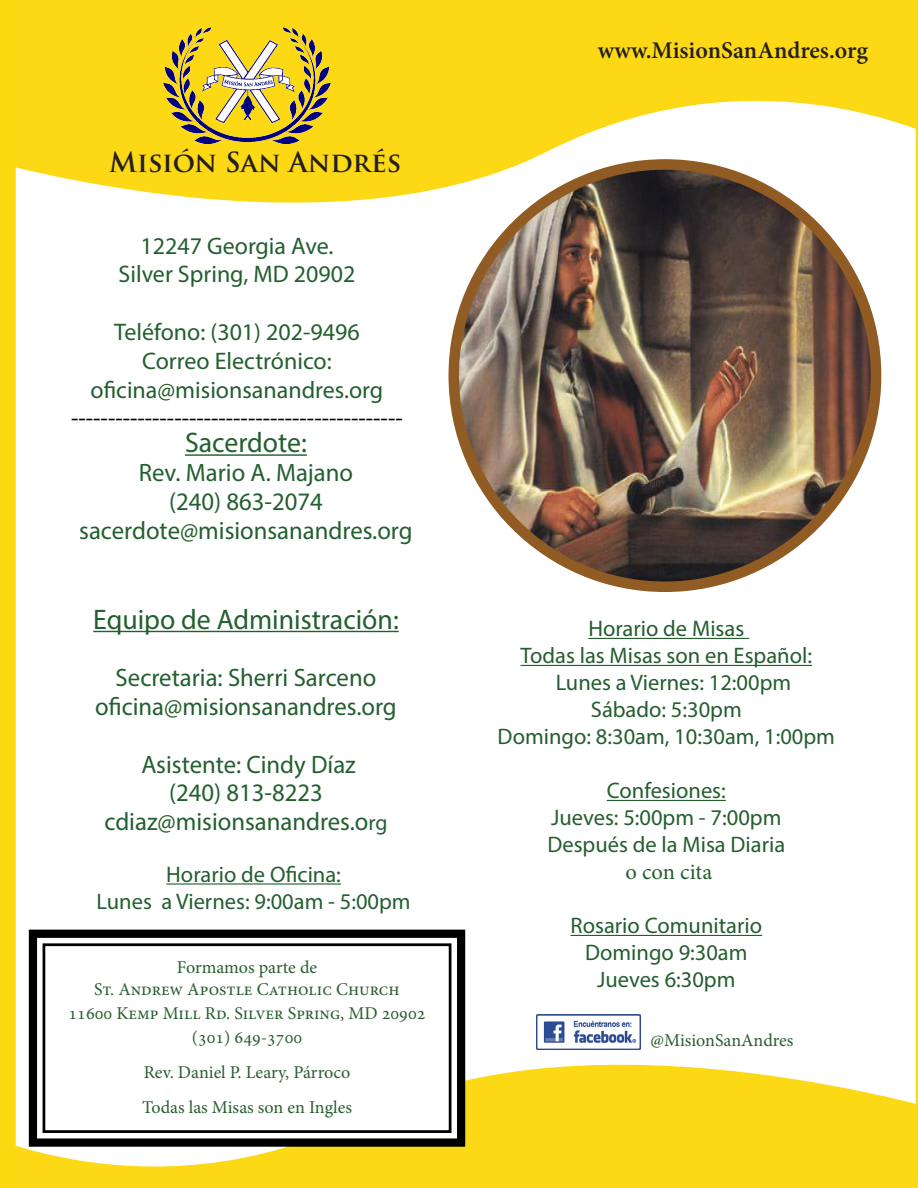
<style>
.page{position:relative;width:918px;height:1188px;background:#fff}
.page>*{position:absolute;margin:0;border:0;box-sizing:border-box;transform-origin:0 0}
.t1{font:28.35px "Myriad Pro";color:#235f2f}
.t2{font:700 27px "Trajan Pro";color:#231f20}
.t3{font:25.2px "Myriad Pro";color:#235f2f}
.t4{font:24px "Myriad Pro";color:#235f2f}
.t5{font:24px "Myriad Pro";color:#000}
.t6{font:600 24px "Minion Pro";color:#231f20}
.t7{font:22.5px "Myriad Pro";color:#245e2f}
.t8{font:22.5px "Myriad Pro";color:#235f2f}
.t9{font:22.5px "Minion Pro";color:#245e2f}
.t10{font:18px "Minion Pro";color:#285e2f}
.s1{font-size:22.05px}
</style>
<div class="page">
<svg style="left:16px;top:0;width:900px;height:266px;fill:#fcd815"></svg>
<svg style="left:16px;top:1001px;width:902px;height:187px;fill:#fcd815"></svg>
<hr style="left:166px;top:883px;width:175px;height:2px;background:#235f2f">
<svg style="left:25px;top:929px;width:444px;height:222px"></svg>
<div style="left:43px;top:943px;width:408px;height:190px;border:3px solid #000"></div>
<hr style="left:588px;top:638px;width:161px;height:1px;background:#245e2f">
<hr style="left:521px;top:665px;width:291px;height:1px;background:#245e2f">
<hr style="left:607px;top:800px;width:119px;height:1px;background:#245e2f">
<hr style="left:571px;top:935px;width:191px;height:1px;background:#245e2f">
<img style="left:454px;top:168px;width:422px;height:419px">
<div style="left:448px;top:159px;width:433px;height:433px;border:10px solid #915b24;border-radius:50%"></div>
<div style="left:0;top:0;width:16px;height:1188px;background:#fcd811"></div>
<hr style="left:916px;top:0;width:2px;height:1177px;background:#fcd811">
<img style="left:536px;top:1014px;width:104px;height:35px">
<hr style="left:185px;top:454px;width:122px;height:2px;background:#235f2f">
<hr style="left:93px;top:631px;width:306px;height:1px;background:#235f2f">
<img style="left:164px;top:28px;width:166px;height:115px">
<p class="t2" style="left:109px;top:145px;width:294px">Misión San Andrés</p>
<p class="t4" style="left:141px;top:231px;width:194px">12247 Georgia Ave.</p>
<p class="t4" style="left:119px;top:259px;width:238px">Silver Spring, MD 20902</p>
<p class="t4" style="left:114px;top:317px;width:247px">Teléfono: (301) 202-9496</p>
<p class="t4" style="left:142px;top:346px;width:191px">Correo Electrónico:</p>
<p class="t4" style="left:91px;top:375px;width:294px">oficina@misionsanandres.org</p>
<p class="t5" style="left:71px;top:403px;width:333px">---------------------------------------------</p>
<p class="t1" style="left:185px;top:425px;width:123px">Sacerdote:</p>
<p class="t3" style="left:139px;top:457px;width:216px">Rev. Mario A. Majano</p>
<p class="t3" style="left:169px;top:486px;width:155px">(240) 863-2074</p>
<p class="t3" style="left:79px;top:515px;width:335px">sacerdote@misionsanandres.org</p>
<p class="t1" style="left:93px;top:602px;width:307px">Equipo de Administración:</p>
<p class="t3" style="left:116px;top:662px;width:262px">Secretaria: Sherri Sarceno</p>
<p class="t3" style="left:95px;top:691px;width:303px">oficina@misionsanandres.org</p>
<p class="t3" style="left:141px;top:749px;width:216px">Asistente: Cindy Díaz</p>
<p class="t3" style="left:169px;top:777px;width:155px">(240) 813-8223</p>
<p class="t3" style="left:104px;top:806px;width:285px">cdiaz@misionsanandres.o<span class="s1">rg</span></p>
<p class="t8" style="left:166px;top:860px;width:176px">Horario de Oficina:</p>
<p class="t8" style="left:97px;top:887px;width:316px">Lunes a Viernes: 9:00am - 5:00pm</p>
<p class="t10" style="left:177px;top:955px;width:142px">Formamos parte de</p>
<p class="t10" style="left:94px;top:977px;width:307px">St. Andrew Apostle Catholic Church</p>
<p class="t10" style="left:69px;top:1001px;width:358px">11600 Kemp Mill Rd. Silver Spring, MD 20902</p>
<p class="t10" style="left:192px;top:1025px;width:112px">(301) 649-3700</p>
<p class="t10" style="left:144px;top:1061px;width:208px">Rev. Daniel P. Leary, Párroco</p>
<p class="t10" style="left:142px;top:1096px;width:212px">Todas las Misas son en Ingles</p>
<p class="t6" style="left:598px;top:34px;width:272px">www.MisionSanAndres.org</p>
<p class="t7" style="left:588px;top:615px;width:157px">Horario de Misas</p>
<p class="t7" style="left:521px;top:642px;width:293px">Todas las Misas son en Español:</p>
<p class="t7" style="left:556px;top:669px;width:237px">Lunes a Viernes: 12:00pm</p>
<p class="t7" style="left:591px;top:696px;width:152px">Sábado: 5:30pm</p>
<p class="t7" style="left:498px;top:723px;width:339px">Domingo: 8:30am, 10:30am, 1:00pm</p>
<p class="t7" style="left:607px;top:777px;width:121px">Confesiones:</p>
<p class="t7" style="left:551px;top:804px;width:232px">Jueves: 5:00pm - 7:00pm</p>
<p class="t7" style="left:547px;top:831px;width:239px">Después de la Misa Diaria</p>
<p class="t9" style="left:625px;top:857px;width:88px">o con cita</p>
<p class="t7" style="left:571px;top:912px;width:193px">Rosario Comunitario</p>
<p class="t7" style="left:585px;top:939px;width:164px">Domingo 9:30am</p>
<p class="t7" style="left:597px;top:966px;width:140px">Jueves 6:30pm</p>
<p class="t10" style="left:651px;top:1028px;width:144px">@MisionSanAndres</p>
</div>
